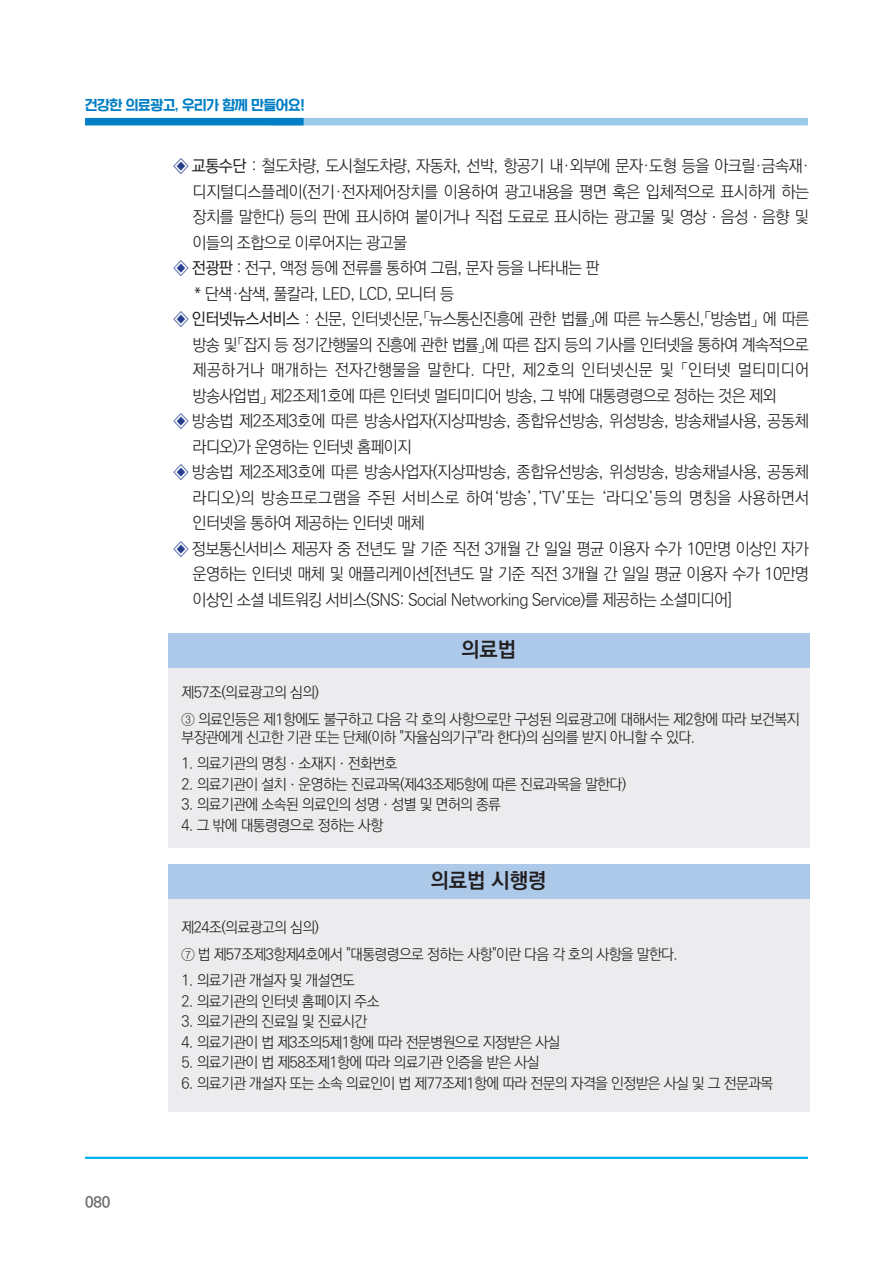
<style>
.page{position:relative;width:893px;height:1263px;background:#fff}
.page>*{position:absolute;margin:0;border:0;box-sizing:border-box;transform-origin:0 0}
.t1{font:700 21px "Ko Pub Dotum";color:#231f20}
.t2{font:300 16.5px "Ko Pub Dotum";letter-spacing:-.04em;color:#231f20}
.t3{font:300 16.5px "Ko Pub Dotum";letter-spacing:.01em;color:#231f20}
.t4{font:300 16.5px "Ko Pub Dotum";letter-spacing:-.02em;color:#231f20}
.t5{font:300 16.5px "Ko Pub Dotum";letter-spacing:.015em;color:#231f20}
.t6{font:300 15px/26.5px "Ko Pub Dotum";letter-spacing:-.04em;color:#231f20}
.t7{font:700 15px "Ko Pub Dotum";color:#6c6d70}
.t8{font:13.5px "Korean SWGI3 R";letter-spacing:-.02em;color:#007ec5;scale:.95 1}
.s1{color:#253f8e}
.s2{font-weight:500}
</style>
<div class="page">
<div style="left:270px;top:118px;width:538px;height:7px;background:#9acbe8"></div>
<div style="left:85px;top:118px;width:219px;height:7px;background:#007ec5"></div>
<hr style="left:85px;top:1157px;width:723px;height:2px;background:#00aeef">
<div style="left:168px;top:633px;width:641px;height:35px;background:#acc9e9"></div>
<div style="left:168px;top:864px;width:641px;height:35px;background:#acc9e9"></div>
<div style="left:168px;top:668px;width:641px;height:180px;background:#ececee"></div>
<div style="left:168px;top:899px;width:641px;height:213px;background:#ececee"></div>
<p class="t8" style="left:85px;top:97px;width:233px">건강한 의료광고, 우리가 함께 만들어요!</p>
<p class="t2" style="left:174px;top:158px;width:637px"><span class="s1">◈</span> <span class="s2">교통수단</span> : 철도차량, 도시철도차량, 자동차, 선박, 항공기 내·외부에 문자·도형 등을 아크릴·금속재·</p>
<p class="t4" style="left:193px;top:184px;width:618px">디지털디스플레이(전기·전자제어장치를 이용하여 광고내용을 평면 혹은 입체적으로 표시하게 하는</p>
<p class="t2" style="left:193px;top:209px;width:618px">장치를 말한다) 등의 판에 표시하여 붙이거나 직접 도료로 표시하는 광고물 및 영상ㆍ음성ㆍ음향 및</p>
<p class="t2" style="left:193px;top:235px;width:216px">이들의 조합으로 이루어지는 광고물</p>
<p class="t2" style="left:174px;top:260px;width:427px"><span class="s1">◈</span> <span class="s2">전광판</span> : 전구, 액정 등에 전류를 통하여 그림, 문자 등을 나타내는 판</p>
<p class="t2" style="left:194px;top:286px;width:261px">* 단색·삼색, 풀칼라, LED, LCD, 모니터 등</p>
<p class="t2" style="left:174px;top:311px;width:637px"><span class="s1">◈</span> <span class="s2">인터넷뉴스서비스</span> : 신문, 인터넷신문,「뉴스통신진흥에 관한 법률」에 따른 뉴스통신,「방송법」 에 따른</p>
<p class="t2" style="left:193px;top:337px;width:618px">방송 및「잡지 등 정기간행물의 진흥에 관한 법률」에 따른 잡지 등의 기사를 인터넷을 통하여 계속적으로</p>
<p class="t5" style="left:193px;top:362px;width:618px">제공하거나 매개하는 전자간행물을 말한다. 다만, 제2호의 인터넷신문 및 「인터넷 멀티미디어</p>
<p class="t2" style="left:193px;top:388px;width:586px">방송사업법」 제2조제1호에 따른 인터넷 멀티미디어 방송, 그 밖에 대통령령으로 정하는 것은 제외</p>
<p class="t2" style="left:174px;top:413px;width:636px"><span class="s1">◈</span> 방송법 제2조제3호에 따른 방송사업자(지상파방송, 종합유선방송, 위성방송, 방송채널사용, 공동체</p>
<p class="t2" style="left:193px;top:439px;width:220px">라디오)가 운영하는 인터넷 홈페이지</p>
<p class="t2" style="left:174px;top:464px;width:636px"><span class="s1">◈</span> 방송법 제2조제3호에 따른 방송사업자(지상파방송, 종합유선방송, 위성방송, 방송채널사용, 공동체</p>
<p class="t3" style="left:193px;top:490px;width:618px">라디오)의 방송프로그램을 주된 서비스로 하여‘방송’,‘TV’또는 ‘라디오’등의 명칭을 사용하면서</p>
<p class="t2" style="left:193px;top:515px;width:234px">인터넷을 통하여 제공하는 인터넷 매체</p>
<p class="t2" style="left:174px;top:541px;width:637px"><span class="s1">◈</span> 정보통신서비스 제공자 중 전년도 말 기준 직전 3개월 간 일일 평균 이용자 수가 10만명 이상인 자가</p>
<p class="t2" style="left:193px;top:566px;width:618px">운영하는 인터넷 매체 및 애플리케이션[전년도 말 기준 직전 3개월 간 일일 평균 이용자 수가 10만명</p>
<p class="t2" style="left:193px;top:592px;width:541px">이상인 소셜 네트워킹 서비스(SNS: Social Networking Service)를 제공하는 소셜미디어]</p>
<p class="t1" style="left:461px;top:639px;width:56px">의료법</p>
<p class="t6" style="left:181px;top:680px;width:619px">제57조(의료광고의 심의)<br>③ 의료인등은 제1항에도 불구하고 다음 각 호의 사항으로만 구성된 의료광고에 대해서는 제2항에 따라 보건복지</p>
<p class="t6" style="left:181px;top:725px;width:515px">부장관에게 신고한 기관 또는 단체(이하 "자율심의기구"라 한다)의 심의를 받지 아니할 수 있다.</p>
<p class="t6" style="left:181px;top:751px;width:217px">1. 의료기관의 명칭ㆍ소재지ㆍ전화번호</p>
<p class="t6" style="left:181px;top:772px;width:446px">2. 의료기관이 설치ㆍ운영하는 진료과목(제43조제5항에 따른 진료과목을 말한다)</p>
<p class="t6" style="left:181px;top:792px;width:321px">3. 의료기관에 소속된 의료인의 성명ㆍ성별 및 면허의 종류</p>
<p class="t6" style="left:181px;top:813px;width:203px">4. 그 밖에 대통령령으로 정하는 사항</p>
<p class="t1" style="left:431px;top:870px;width:117px">의료법 시행령</p>
<p class="t7" style="left:85px;top:1195px;width:27px">080</p>
<p class="t6" style="left:181px;top:915px;width:498px">제24조(의료광고의 심의)<br>⑦ 법 제57조제3항제4호에서 "대통령령으로 정하는 사항"이란 다음 각 호의 사항을 말한다.</p>
<p class="t6" style="left:181px;top:968px;width:175px">1. 의료기관 개설자 및 개설연도</p>
<p class="t6" style="left:181px;top:988px;width:200px">2. 의료기관의 인터넷 홈페이지 주소</p>
<p class="t6" style="left:181px;top:1009px;width:187px">3. 의료기관의 진료일 및 진료시간</p>
<p class="t6" style="left:181px;top:1029px;width:380px">4. 의료기관이 법 제3조의5제1항에 따라 전문병원으로 지정받은 사실</p>
<p class="t6" style="left:181px;top:1050px;width:360px">5. 의료기관이 법 제58조제1항에 따라 의료기관 인증을 받은 사실</p>
<p class="t6" style="left:181px;top:1070px;width:593px">6. 의료기관 개설자 또는 소속 의료인이 법 제77조제1항에 따라 전문의 자격을 인정받은 사실 및 그 전문과목</p>
</div>
